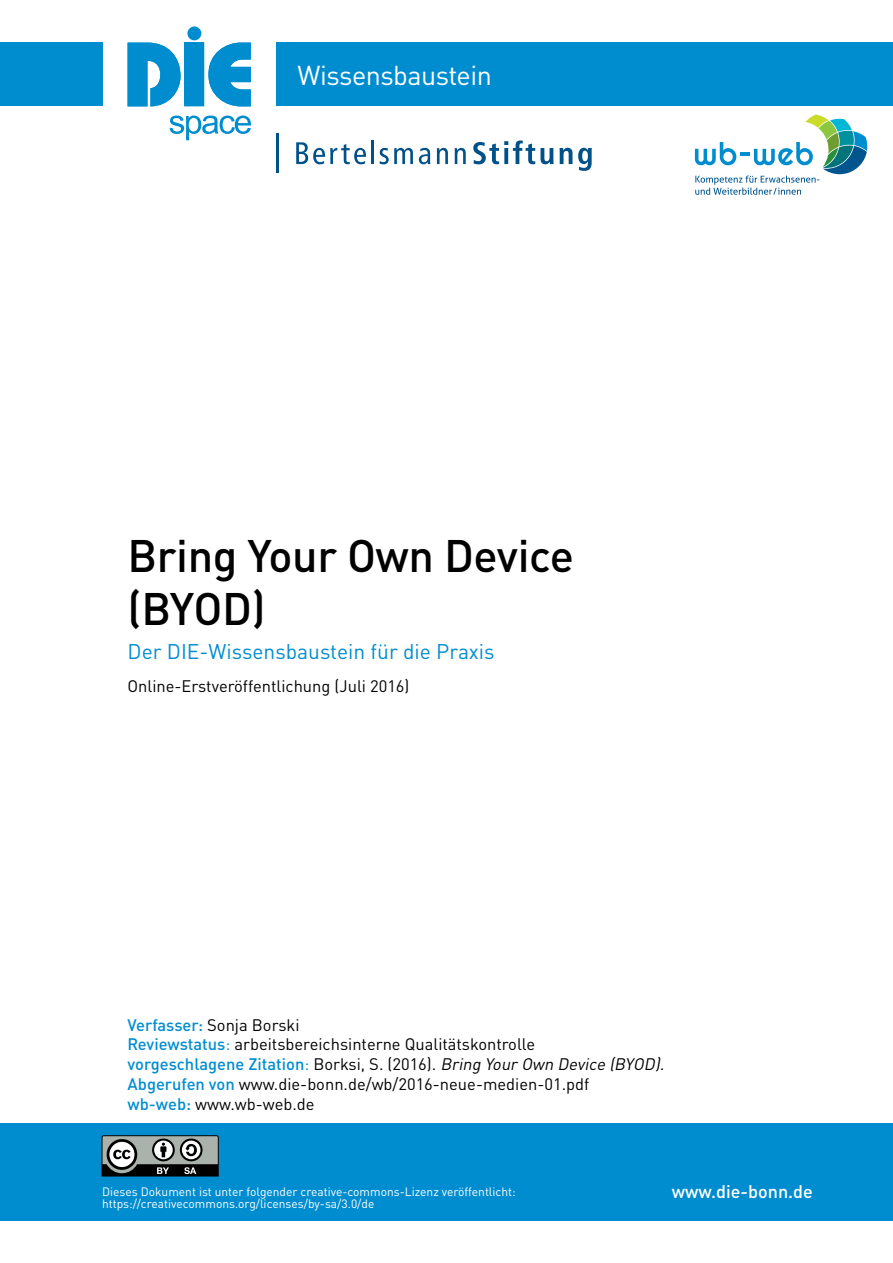
<style>
.page{position:relative;width:893px;height:1263px;background:#fff}
.page>*{position:absolute;margin:0;border:0;box-sizing:border-box;transform-origin:0 0}
.t1{font:500 45px/53.6px "DIN Pro";letter-spacing:-.01em;color:#000}
.t2{font:27px "DIN Pro";letter-spacing:-.02em;color:#fff}
.t3{font:21px "DIN Pro";color:#008dd0}
.t4{font:500 18px "DIN Pro";color:#fff}
.t5{font:16.5px/19.8px "DIN Pro";color:#000}
.t6{font:12px "DIN Pro";color:#fff}
.s1{font-weight:500;color:#008dd0}
.s2{color:#008dd0}
.s3{font-style:italic}
</style>
<div class="page">
<div style="left:276px;top:43px;width:617px;height:63px;background:#008dd0"></div>
<div style="left:0;top:43px;width:102px;height:63px;background:#008dd0"></div>
<svg style="left:128px;top:43px;width:123px;height:63px"></svg>
<div style="left:187px;top:26px;width:14px;height:14px;background:#008dd0;border-radius:50%"></div>
<svg style="left:170px;top:116px;width:81px;height:24px"></svg>
<div style="left:0;top:1123px;width:893px;height:97px;background:#008dd0"></div>
<svg style="left:102px;top:1135px;width:117px;height:41px;background:#727673"></svg>
<svg style="left:695px;top:115px;width:173px;height:80px"></svg>
<svg style="left:296px;top:142px;width:70px;height:22px"></svg>
<hr style="left:371px;top:141px;width:3px;height:23px;background:#005089">
<svg style="left:380px;top:148px;width:33px;height:16px"></svg>
<svg style="left:419px;top:148px;width:11px;height:16px"></svg>
<svg style="left:437px;top:148px;width:11px;height:16px"></svg>
<svg style="left:455px;top:148px;width:11px;height:16px"></svg>
<svg style="left:473px;top:140px;width:62px;height:24px"></svg>
<svg style="left:541px;top:148px;width:31px;height:16px"></svg>
<svg style="left:578px;top:148px;width:14px;height:23px"></svg>
<hr style="left:276px;top:133px;width:3px;height:40px;background:#005089">
<h2 class="t2" style="left:298px;top:54px;width:196px">Wissensbaustein</h2>
<h1 class="t1" style="left:128px;top:524px;width:448px">Bring Your Own Device (BYOD)</h1>
<p class="t3" style="left:128px;top:635px;width:369px">Der DIE-Wissensbaustein für die Praxis</p>
<p class="t5" style="left:128px;top:674px;width:283px">Online-Erstveröffentlichung (Juli 2016)</p>
<p class="t5" style="left:128px;top:1013px;width:542px"><span class="s1">Verfasser:</span> Sonja Borski<br><span class="s1">Reviewstatus</span><span class="s2">:</span> arbeitsbereichsinterne Qualitätskontrolle<br><span class="s1">vorgeschlagene Zitation</span><span class="s2">:</span> Borksi, S. (2016). <span class="s3">Bring YourOwn Device (BYOD).<br></span><span class="s1">Abgerufen von</span> www.die-bonn.de/wb/2016-neue-medien-01.pdf<br><span class="s1">wb-web:</span> www.wb-web.de</p>
<p class="t6" style="left:102px;top:1182px;width:415px">Dieses Dokument ist unter folgender creative-commons-Lizenz veröffentlicht:</p>
<p class="t4" style="left:672px;top:1177px;width:143px">www.die-bonn.de</p>
<p class="t6" style="left:102px;top:1194px;width:274px">https://creativecommons.org/licenses/by-sa/3.0/de</p>
</div>
